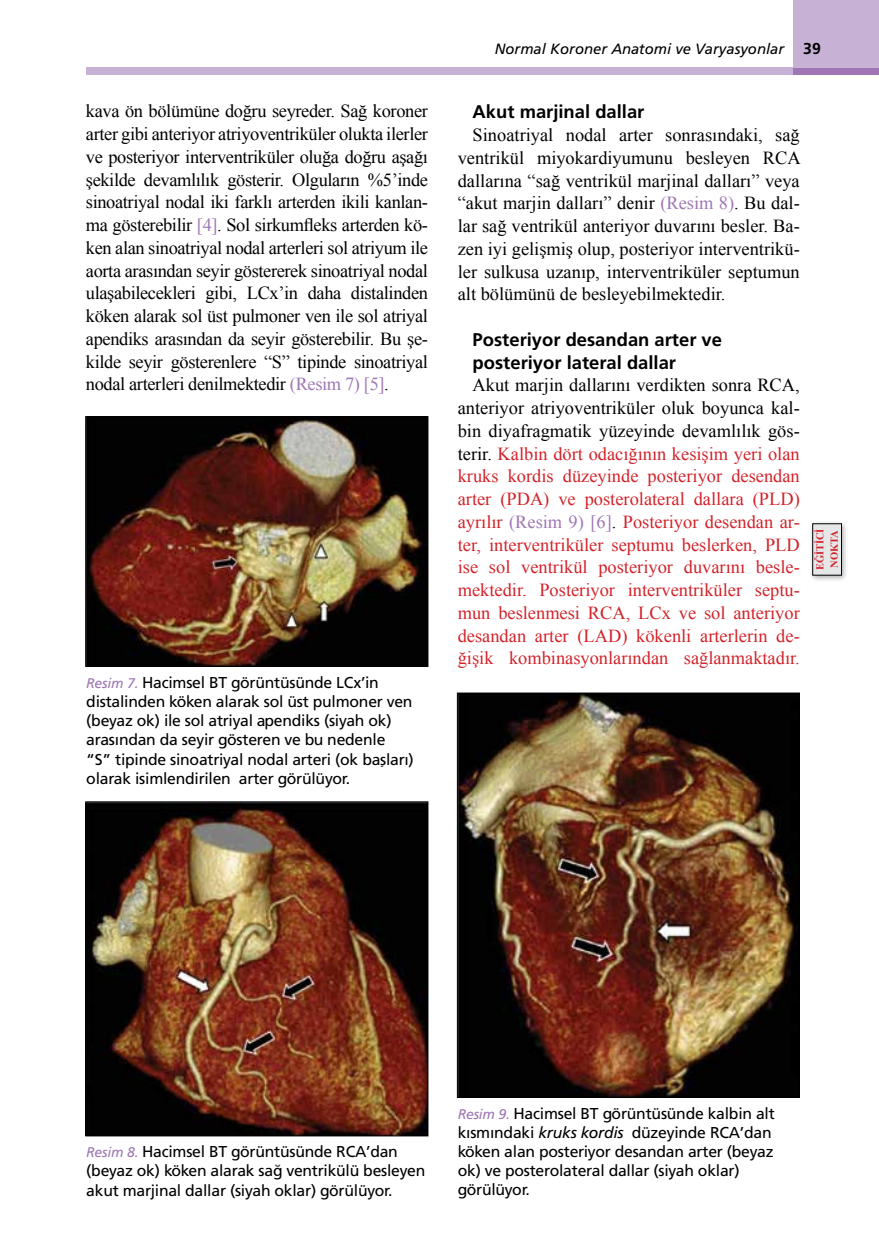
<style>
.page{position:relative;width:879px;height:1260px;background:#fff}
.page>*{position:absolute;margin:0;border:0;box-sizing:border-box;transform-origin:0 0}
.t1{font:18.38px/22.8px "Times New Roman";letter-spacing:-.01em;color:#000;text-align:justify}
.t2{font:18.38px/22.8px "Times New Roman";color:#d2232a;text-align:justify}
.t3{font:18.38px/22.8px "Frutiger Bold Tr";color:#000}
.t4{font:15.75px/19.2px "Frutiger Normal Tr";letter-spacing:-.015em;color:#000}
.t5{font:14.88px "Frutiger Italic Tr";color:#000}
.t6{font:700 10.5px/14px "Times New Roman";color:#d2232a}
.s1{font-family:"Frutiger Bold Tr";font-size:15.75px}
.s2{color:#9e76b4}
.s3{color:#000}
.s4{font-family:"Frutiger Italic Tr";font-size:14px;color:#9e76b4}
.s5{font-family:"Frutiger Italic Tr"}
</style>
<div class="page">
<div style="left:808px;top:520px;width:40px;height:62px;background:#000;opacity:.33"></div>
<div style="left:812px;top:524px;width:29px;height:51px;background:#e6e7e8"></div>
<div style="left:812px;top:524px;width:29px;height:51px;border:1px solid #000"></div>
<img style="left:88px;top:418px;width:338px;height:247px">
<div style="left:86px;top:416px;width:342px;height:251px;border:1px solid #000"></div>
<img style="left:88px;top:804px;width:338px;height:330px">
<div style="left:86px;top:802px;width:342px;height:334px;border:1px solid #000"></div>
<img style="left:459px;top:695px;width:338px;height:401px">
<div style="left:457px;top:693px;width:342px;height:405px;border:1px solid #000"></div>
<div style="left:792px;top:68px;width:86px;height:7px;background:#9e76b4"></div>
<div style="left:86px;top:68px;width:706px;height:7px;background:#c7b2d6"></div>
<div style="left:792px;top:0;width:86px;height:68px;background:#c7b2d6"></div>
<p class="t5" style="left:494px;top:40px;width:327px">Normal Koroner Anatomi ve Varyasyonlar <span class="s1">39</span></p>
<p class="t1" style="left:86px;top:100px;width:343px">kava ön bölümüne doğru seyreder. Sağ koroner arter gibi anteriyor atriyoventriküler olukta ilerler ve posteriyor interventriküler oluğa doğru aşağı şekilde devamlılık gösterir. Olguların %5’inde sinoatriyal nodal iki farklı arterden ikili kanlan&shy;ma gösterebilir <span class="s2">[4]</span>. Sol sirkumfleks arterden kö&shy;ken alan sinoatriyal nodal arterleri sol atriyum ile aorta arasından seyir göstererek sinoatriyal nodal ulaşabilecekleri gibi, LCx’in daha distalinden köken alarak sol üst pulmoner ven ile sol atriyal apendiks arasından da seyir gösterebilir. Bu şe&shy;kilde seyir gösterenlere “S” tipinde sinoatriyal nodal arterleri denilmektedir <span class="s2">(Resim 7) [5]</span>.</p>
<p class="t3" style="left:472px;top:100px;width:173px">Akut marjinal dallar</p>
<p class="t1" style="left:457px;top:123px;width:344px;text-indent:15px">Sinoatriyal nodal arter sonrasındaki, sağ ventrikül miyokardiyumunu besleyen RCA dallarına “sağ ventrikül marjinal dalları” veya “akut marjin dalları” denir <span class="s2">(Resim 8)</span>. Bu dal&shy;lar sağ ventrikül anteriyor duvarını besler. Ba&shy;zen iyi gelişmiş olup, posteriyor interventrikü&shy;ler sulkusa uzanıp, interventriküler septumun alt bölümünü de besleyebilmektedir.</p>
<p class="t3" style="left:472px;top:328px;width:251px">Posteriyor desandan arter ve posteriyor lateral dallar</p>
<p class="t2" style="left:457px;top:374px;width:343px;text-indent:15px"><span class="s3">Akut marjin dallarını verdikten sonra RCA, anteriyor atriyoventriküler oluk boyunca kal&shy;bin diyafragmatik yüzeyinde devamlılık gös&shy;terir.</span> Kalbin dört odacığının kesişim yeri olan kruks kordis düzeyinde posteriyor desendan arter (PDA) ve posterolateral dallara (PLD) ayrılır <span class="s2">(Resim 9) [6]</span><span class="s3">.</span> Posteriyor desendan ar&shy;ter, interventriküler septumu beslerken, PLD ise sol ventrikül posteriyor duvarını besle&shy;mektedir. Posteriyor interventriküler septu&shy;mun beslenmesi RCA, LCx ve sol anteriyor desandan arter (LAD) kökenli arterlerin de&shy;ğişik kombinasyonlarından sağlanmaktadır.</p>
<p class="t4" style="left:86px;top:672px;width:329px"><span class="s4">Resim 7.</span> Hacimsel BT görüntüsünde LCx’in distalinden köken alarak sol üst pulmoner ven (beyaz ok) ile sol atriyal apendiks (siyah ok) arasından da seyir gösteren ve bu nedenle “S” tipinde sinoatriyal nodal arteri (ok başları) olarak isimlendirilen arter görülüyor.</p>
<p class="t6" style="left:812px;top:570px;width:44px;rotate:-90deg">EĞİTİCİ<br>NOKTA</p>
<p class="t4" style="left:86px;top:1142px;width:340px"><span class="s4">Resim 8.</span> Hacimsel BT görüntüsünde RCA’dan (beyaz ok) köken alarak sağ ventrikülü besleyen akut marjinal dallar (siyah oklar) görülüyor.</p>
<p class="t4" style="left:457px;top:1103px;width:318px"><span class="s4">Resim 9.</span> Hacimsel BT görüntüsünde kalbin alt kısmındaki <span class="s5">kruks kordis</span> düzeyinde RCA’dan köken alan posteriyor desandan arter (beyaz ok) ve posterolateral dallar (siyah oklar) görülüyor.</p>
</div>
